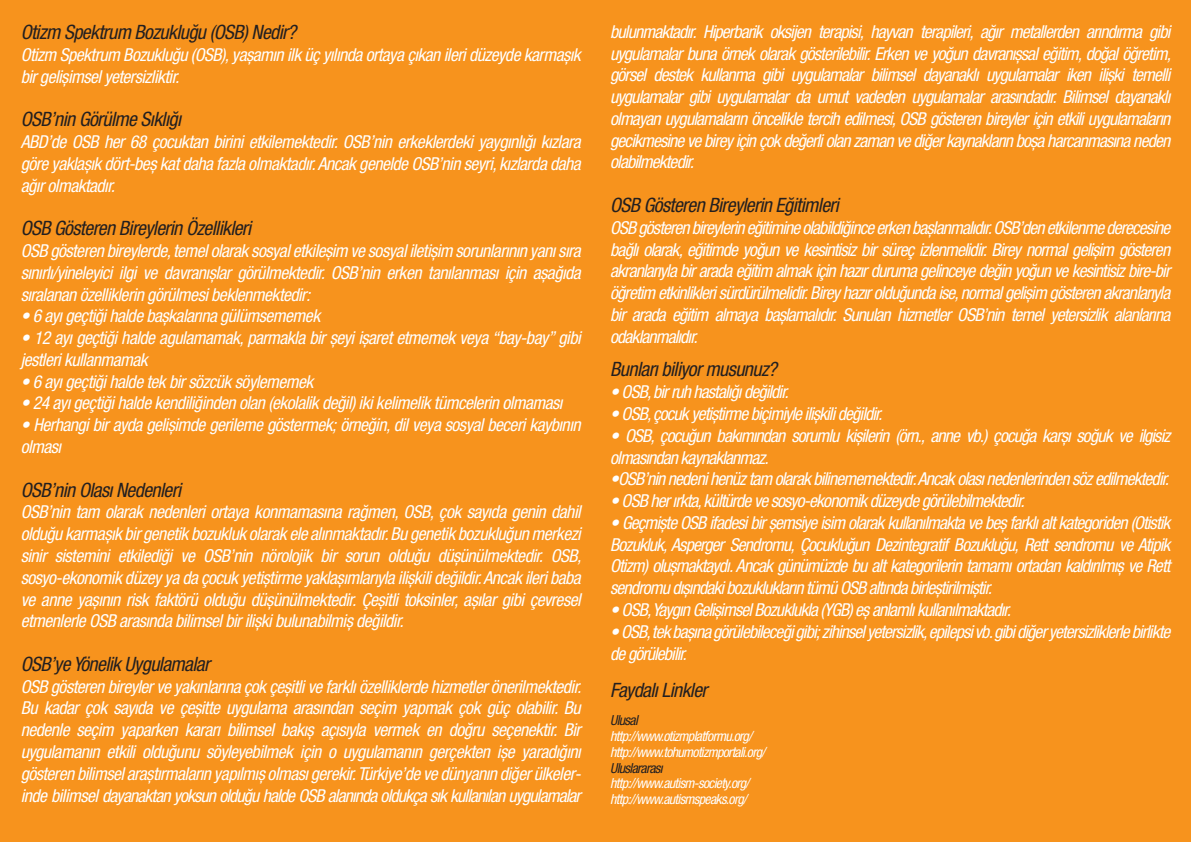
<style>
.page{position:relative;width:1191px;height:842px;background:#fff}
.page>*{position:absolute;margin:0;border:0;box-sizing:border-box;transform-origin:0 0}
.t1{font:italic condensed 19.8px "Helvetica Neue LT Pro";letter-spacing:-.03em;color:#231f20}
.t2{font:italic condensed 17.8px/21.8px "Helvetica Neue LT Pro";letter-spacing:-.05em;color:#fff;text-align:justify}
.t3{font:italic condensed 17.8px/21.8px "Helvetica Neue LT Pro";letter-spacing:-.03em;color:#fff}
.t4{font:italic condensed 13.8px/15.8px "Helvetica Neue LT Pro";letter-spacing:-.05em;color:#fff}
.t5{font:italic condensed 13.8px "Helvetica Neue LT Pro";letter-spacing:-.05em;color:#231f20}
</style>
<div class="page">
<div style="left:0;top:0;width:595px;height:842px;background:#f7931d"></div>
<div style="left:595px;top:0;width:596px;height:842px;background:#f7931d"></div>
<p class="t1" style="left:21px;top:21px;width:277px">Otizm Spektrum Bozukluğu (OSB) Nedir?</p>
<p class="t3" style="left:21px;top:44px;width:561px">Otizm Spektrum Bozukluğu (OSB), yașamın ilk üç yılında ortaya çıkan ileri düzeyde karmașık bir gelișimsel yetersizliktir.</p>
<p class="t1" style="left:21px;top:108px;width:162px">OSB’nin Görülme Sıklığı</p>
<p class="t2" style="left:21px;top:131px;width:561px">ABD’de OSB her 68 çocuktan birini etkilemektedir. OSB’nin erkeklerdeki yaygınlığı kızlara göre yaklașık dört-beș kat daha fazla olmaktadır. Ancak genelde OSB’nin seyri, kızlarda daha ağır olmaktadır.</p>
<p class="t1" style="left:21px;top:217px;width:232px">OSB Gösteren Bireylerin Özellikleri</p>
<p class="t2" style="left:21px;top:240px;width:561px">OSB gösteren bireylerde, temel olarak sosyal etkileșim ve sosyal iletișim sorunlarının yanı sıra sınırlı/yineleyici ilgi ve davranıșlar görülmektedir. OSB’nin erken tanılanması için așağıda sıralanan özelliklerin görülmesi beklenmektedir:</p>
<p class="t3" style="left:21px;top:306px;width:301px">• 6 ayı geçtiği halde bașkalarına gülümsememek</p>
<p class="t3" style="left:21px;top:327px;width:561px">• 12 ayı geçtiği halde agulamamak, parmakla bir șeyi ișaret etmemek veya “bay-bay” gibi jestleri kullanmamak</p>
<p class="t3" style="left:21px;top:371px;width:294px">• 6 ayı geçtiği halde tek bir sözcük söylememek</p>
<p class="t3" style="left:21px;top:393px;width:543px">• 24 ayı geçtiği halde kendiliğinden olan (ekolalik değil) iki kelimelik tümcelerin olmaması</p>
<p class="t3" style="left:21px;top:414px;width:561px">• Herhangi bir ayda gelișimde gerileme göstermek; örneğin, dil veya sosyal beceri kaybının olması</p>
<p class="t1" style="left:21px;top:478px;width:162px">OSB’nin Olası Nedenleri</p>
<p class="t2" style="left:21px;top:502px;width:562px">OSB’nin tam olarak nedenleri ortaya konmamasına rağmen, OSB, çok sayıda genin dahil olduğu karmașık bir genetik bozukluk olarak ele alınmaktadır. Bu genetik bozukluğun merkezi sinir sistemini etkilediği ve OSB’nin nörolojik bir sorun olduğu düșünülmektedir. OSB, sosyo-ekonomik düzey ya da çocuk yetiștirme yaklașımlarıyla ilișkili değildir. Ancak ileri baba ve anne yașının risk faktörü olduğu düșünülmektedir. Çeșitli toksinler, așılar gibi çevresel etmenlerle OSB arasında bilimsel bir ilișki bulunabilmiș değildir.</p>
<p class="t1" style="left:21px;top:652px;width:191px">OSB’ye Yönelik Uygulamalar</p>
<p class="t2" style="left:21px;top:676px;width:562px">OSB gösteren bireyler ve yakınlarına çok çeșitli ve farklı özelliklerde hizmetler önerilmektedir.<br>Bu kadar çok sayıda ve çeșitte uygulama arasından seçim yapmak çok güç olabilir. Bu nedenle seçim yaparken kararı bilimsel bakıș açısıyla vermek en doğru seçenektir. Bir uygulamanın etkili olduğunu söyleyebilmek için o uygulamanın gerçekten ișe yaradığını gösteren bilimsel araștırmaların yapılmıș olması gerekir. Türkiye’de ve dünyanın diğer ülkeler&shy;inde bilimsel dayanaktan yoksun olduğu halde OSB alanında oldukça sık kullanılan uygulamalar</p>
<p class="t2" style="left:610px;top:21px;width:562px">bulunmaktadır. Hiperbarik oksijen terapisi, hayvan terapileri, ağır metallerden arındırma gibi uygulamalar buna örnek olarak gösterilebilir. Erken ve yoğun davranıșsal eğitim, doğal öğretim, görsel destek kullanma gibi uygulamalar bilimsel dayanaklı uygulamalar iken ilișki temelli uygulamalar gibi uygulamalar da umut vadeden uygulamalar arasındadır. Bilimsel dayanaklı olmayan uygulamaların öncelikle tercih edilmesi, OSB gösteren bireyler için etkili uygulamaların gecikmesine ve birey için çok değerli olan zaman ve diğer kaynakların boșa harcanmasına neden olabilmektedir.</p>
<p class="t1" style="left:610px;top:194px;width:230px">OSB Gösteren Bireylerin Eğitimleri</p>
<p class="t2" style="left:610px;top:217px;width:561px">OSB gösteren bireylerin eğitimine olabildiğince erken bașlanmalıdır. OSB’den etkilenme derecesine bağlı olarak, eğitimde yoğun ve kesintisiz bir süreç izlenmelidir. Birey normal gelișim gösteren akranlarıyla bir arada eğitim almak için hazır duruma gelinceye değin yoğun ve kesintisiz bire-bir öğretim etkinlikleri sürdürülmelidir. Birey hazır olduğunda ise, normal gelișim gösteren akranlarıyla bir arada eğitim almaya bașlamalıdır. Sunulan hizmetler OSB’nin temel yetersizlik alanlarına odaklanmalıdır.</p>
<p class="t1" style="left:610px;top:358px;width:168px">Bunları biliyor musunuz?</p>
<p class="t2" style="left:610px;top:381px;width:180px">• OSB, bir ruh hastalığı değildir.</p>
<p class="t2" style="left:610px;top:403px;width:274px">• OSB, çocuk yetiștirme biçimiyle ilișkili değildir.</p>
<p class="t2" style="left:610px;top:425px;width:561px">• OSB, çocuğun bakımından sorumlu kișilerin (örn., anne vb.) çocuğa karșı soğuk ve ilgisiz olmasından kaynaklanmaz.</p>
<p class="t2" style="left:610px;top:468px;width:560px">•OSB’nin nedeni henüz tam olarak bilinememektedir. Ancak olası nedenlerinden söz edilmektedir.</p>
<p class="t2" style="left:610px;top:490px;width:416px">• OSB her ırkta, kültürde ve sosyo-ekonomik düzeyde görülebilmektedir.</p>
<p class="t2" style="left:610px;top:512px;width:561px">• Geçmiște OSB ifadesi bir șemsiye isim olarak kullanılmakta ve beș farklı alt kategoriden (Otistik Bozukluk, Asperger Sendromu, Çocukluğun Dezintegratif Bozukluğu, Rett sendromu ve Atipik Otizm) olușmaktaydı. Ancak günümüzde bu alt kategorilerin tamamı ortadan kaldırılmıș ve Rett sendromu dıșındaki bozuklukların tümü OSB altında birleștirilmiștir.</p>
<p class="t2" style="left:610px;top:599px;width:402px">• OSB, Yaygın Gelișimsel Bozuklukla (YGB) eș anlamlı kullanılmaktadır.</p>
<p class="t2" style="left:610px;top:621px;width:561px">• OSB, tek bașına görülebileceği gibi; zihinsel yetersizlik, epilepsi vb. gibi diğer yetersizliklerle birlikte de görülebilir.</p>
<p class="t1" style="left:610px;top:679px;width:99px">Faydalı Linkler</p>
<p class="t5" style="left:610px;top:712px;width:29px">Ulusal</p>
<p class="t4" style="left:610px;top:728px;width:157px">http://www.otizmplatformu.org/ http://www.tohumotizmportali.org/</p>
<p class="t5" style="left:610px;top:760px;width:54px">Uluslararası</p>
<p class="t4" style="left:610px;top:776px;width:141px">http://www.autism-society.org/ http://www.autismspeaks.org/</p>
</div>
